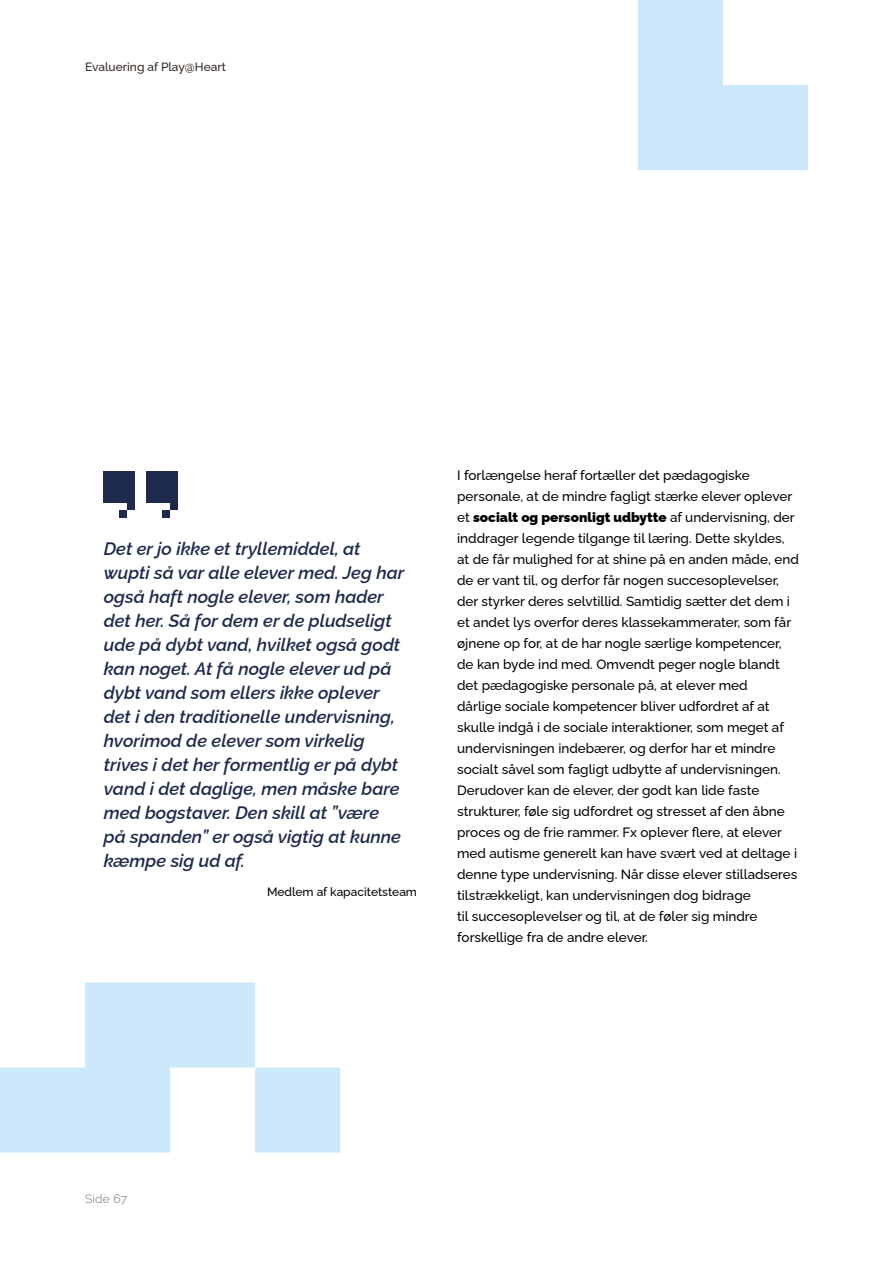
<style>
.page{position:relative;width:893px;height:1263px;background:#fff}
.page>*{position:absolute;margin:0;border:0;box-sizing:border-box;transform-origin:0 0}
.t1{font:italic 600 18px/24px "Raleway";color:#1d2a4d}
.t2{font:500 13.5px/21px "Raleway";color:#000}
.t3{font:500 12px "Raleway";color:#000}
.t4{font:500 12px "Raleway";color:#2f2722}
.t5{font:300 12px "Raleway";letter-spacing:.02em;color:#706f6f}
.s1{font-weight:900}
</style>
<div class="page">
<svg style="left:0;top:982px;width:340px;height:170px;fill:#cbe9fb"></svg>
<svg style="left:638px;top:0;width:170px;height:170px"></svg>
<div style="left:104px;top:471px;width:31px;height:31px;background:#1d2a4d"></div>
<div style="left:147px;top:471px;width:31px;height:31px;background:#1d2a4d"></div>
<div style="left:119px;top:510px;width:8px;height:8px;background:#1d2a4d"></div>
<div style="left:162px;top:510px;width:8px;height:8px;background:#1d2a4d"></div>
<div style="left:127px;top:502px;width:8px;height:8px;background:#1d2a4d"></div>
<div style="left:170px;top:502px;width:8px;height:8px;background:#1d2a4d"></div>
<p class="t4" style="left:85px;top:57px;width:142px">Evaluering af Play@Heart</p>
<p class="t1" style="left:104px;top:534px;width:302px">Det er jo ikke et tryllemiddel, at wupti så var alle elever med. Jeg har også haft nogle elever, som hader det her. Så for dem er de pludseligt ude på dybt vand, hvilket også godt kan noget. At få nogle elever ud på dybt vand som ellers ikke oplever det i den traditionelle undervisning, hvorimod de elever som virkelig trives i det her formentlig er på dybt vand i det daglige, men måske bare med bogstaver. Den skill at ”være på spanden” er også vigtig at kunne kæmpe sig ud af.</p>
<p class="t3" style="left:267px;top:882px;width:152px">Medlem af kapacitetsteam</p>
<p class="t2" style="left:457px;top:463px;width:343px">I forlængelse heraf fortæller det pædagogiske personale, at de mindre fagligt stærke elever oplever et <span class="s1">socialt og personligt udbytte</span> af undervisning, der inddrager legende tilgange til læring. Dette skyldes, at de får mulighed for at shine på en anden måde, end de er vant til, og derfor får nogen succesoplevelser, der styrker deres selvtillid. Samtidig sætter det dem i et andet lys overfor deres klassekammerater, som får øjnene op for, at de har nogle særlige kompetencer, de kan byde ind med. Omvendt peger nogle blandt det pædagogiske personale på, at elever med<br>dårlige sociale kompetencer bliver udfordret af at skulle indgå i de sociale interaktioner, som meget af undervisningen indebærer, og derfor har et mindre socialt såvel som fagligt udbytte af undervisningen.<br>Derudover kan de elever, der godt kan lide faste strukturer, føle sig udfordret og stresset af den åbne proces og de frie rammer. Fx oplever flere, at elever med autisme generelt kan have svært ved at deltage i denne type undervisning. Når disse elever stilladseres tilstrækkeligt, kan undervisningen dog bidrage<br>til succesoplevelser og til, at de føler sig mindre forskellige fra de andre elever.</p>
<p class="t5" style="left:85px;top:1189px;width:44px">Side 67</p>
</div>
